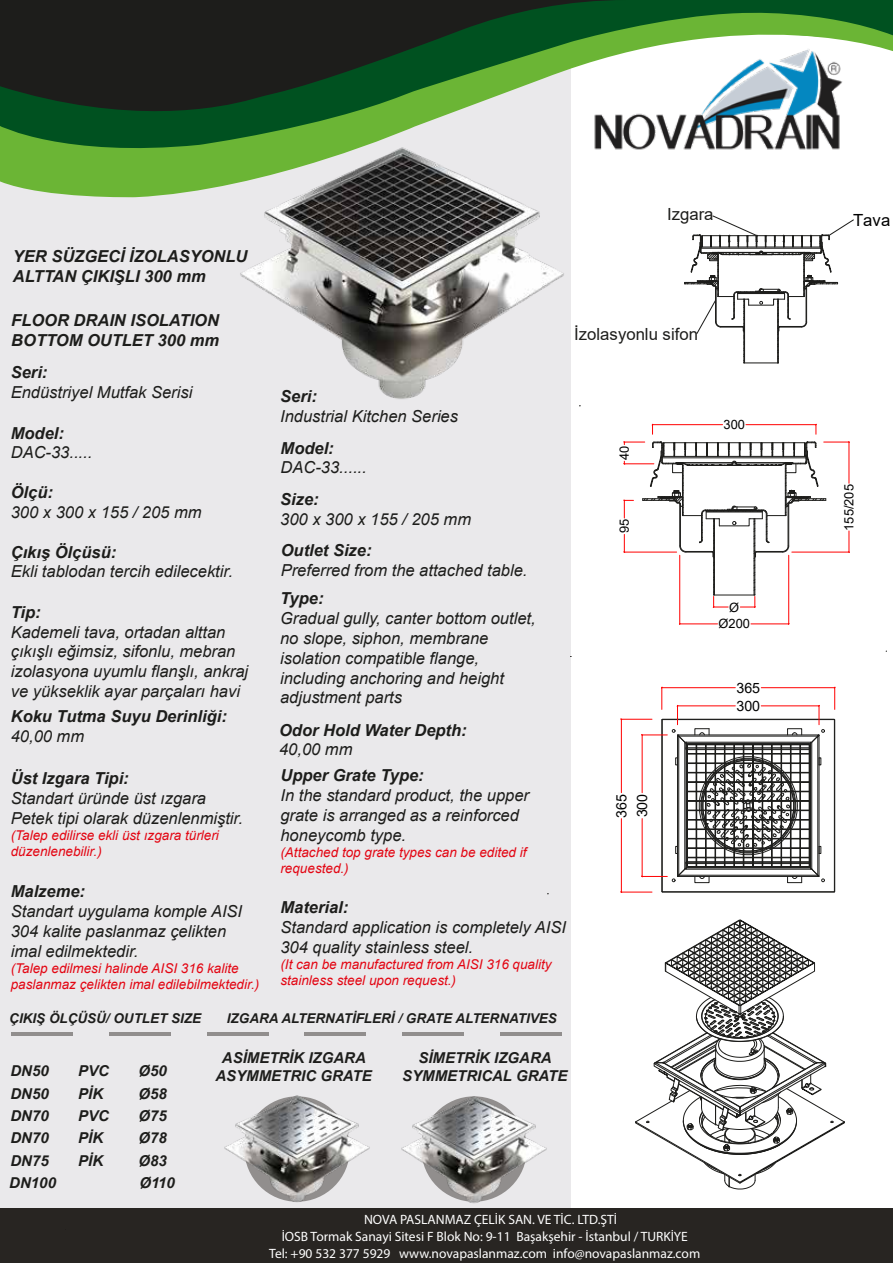
<style>
.page{position:relative;width:893px;height:1263px;background:#fff}
.page>*{position:absolute;margin:0;border:0;box-sizing:border-box;transform-origin:0 0}
.t1{font:16.8px "Arial";color:#1d1d1b}
.t2{font:16.8px "Arial";color:#000}
.t3{font:italic 16.5px/19.8px "Arial";color:#1d1d1b}
.t4{font:italic 700 16.5px/19.8px "Arial";color:#1d1d1b}
.t5{font:italic 700 15px/22.4px "Arial";color:#1d1d1b;text-align:justify}
.t6{font:14.25px/20.7px "Arial";color:#000}
.t7{font:italic 13.5px/16.2px "Arial";color:#e30613}
.t8{font:13.5px "Myriad Pro";color:#fff}
.t9{font:italic 700 13.5px "Arial";color:#1d1d1b}
.t10{font:12.9px "Arial";color:#000}
</style>
<div class="page">
<div style="left:0;top:0;width:571px;height:1263px;background:#eae9eb"></div>
<svg style="left:0;top:0;width:893px;height:198px"></svg>
<div style="left:0;top:1208px;width:893px;height:55px;background:#282522"></div>
<hr style="left:11px;top:1033px;width:62px;height:3px;background:#918e8d">
<hr style="left:109px;top:1033px;width:62px;height:3px;background:#918e8d">
<hr style="left:207px;top:1033px;width:62px;height:3px;background:#918e8d">
<hr style="left:304px;top:1033px;width:62px;height:3px;background:#918e8d">
<hr style="left:402px;top:1033px;width:62px;height:3px;background:#918e8d">
<hr style="left:500px;top:1033px;width:62px;height:3px;background:#918e8d">
<svg style="left:684px;top:215px;width:170px;height:149px"></svg>
<hr style="left:652px;top:424px;width:70px;height:1px;background:#f00">
<hr style="left:746px;top:424px;width:70px;height:1px;background:#f00">
<svg style="left:651px;top:423px;width:3px;height:11px"></svg>
<svg style="left:814px;top:423px;width:3px;height:11px"></svg>
<hr style="left:679px;top:555px;width:1px;height:69px;background:#f00">
<hr style="left:788px;top:555px;width:1px;height:69px;background:#f00">
<hr style="left:680px;top:623px;width:37px;height:1px;background:#f00">
<hr style="left:751px;top:623px;width:38px;height:1px;background:#f00">
<svg style="left:623px;top:441px;width:227px;height:167px"></svg>
<div style="left:661px;top:719px;width:2px;height:173px;border:1px solid #1d1d1b"></div>
<div style="left:834px;top:719px;width:1px;height:173px;border:1px solid #1d1d1b"></div>
<div style="left:662px;top:891px;width:173px;height:1px;border:1px solid #1d1d1b"></div>
<div style="left:662px;top:719px;width:173px;height:1px;border:1px solid #1d1d1b"></div>
<hr style="left:621px;top:892px;width:31px;height:1px;background:#f00">
<hr style="left:621px;top:719px;width:31px;height:1px;background:#f00">
<hr style="left:621px;top:819px;width:1px;height:73px;background:#f00">
<hr style="left:621px;top:719px;width:1px;height:74px;background:#f00">
<hr style="left:761px;top:687px;width:74px;height:1px;background:#f00">
<svg style="left:640px;top:686px;width:185px;height:197px"></svg>
<svg style="left:833px;top:686px;width:3px;height:23px"></svg>
<svg style="left:635px;top:919px;width:210px;height:271px"></svg>
<img style="left:588px;top:36px;width:267px;height:122px">
<img style="left:401px;top:1096px;width:146px;height:108px">
<img style="left:224px;top:1095px;width:146px;height:108px">
<img style="left:170px;top:116px;width:465px;height:372px">
<p class="t4" style="left:13px;top:247px;width:236px">YER SÜZGECİ İZOLASYONLU<br>ALTTAN ÇIKIŞLI 300 mm</p>
<p class="t1" style="left:667px;top:203px;width:48px">Izgara</p>
<p class="t4" style="left:11px;top:311px;width:209px">FLOOR DRAIN ISOLATION<br>BOTTOM OUTLET 300 mm</p>
<p class="t4" style="left:11px;top:363px;width:38px">Seri:</p>
<p class="t3" style="left:11px;top:382px;width:183px">Endüstriyel Mutfak Serisi</p>
<p class="t4" style="left:11px;top:423px;width:55px">Model:</p>
<p class="t3" style="left:11px;top:443px;width:83px">DAC-33.....</p>
<p class="t4" style="left:11px;top:483px;width:44px">Ölçü:</p>
<p class="t3" style="left:11px;top:503px;width:192px">300 x 300 x 155 / 205 mm</p>
<p class="t4" style="left:11px;top:542px;width:107px">Çıkış Ölçüsü:</p>
<p class="t3" style="left:11px;top:562px;width:224px">Ekli tablodan tercih edilecektir.</p>
<p class="t4" style="left:11px;top:603px;width:31px">Tip:</p>
<p class="t3" style="left:11px;top:622px;width:239px">Kademeli tava, ortadan alttan çıkışlı eğimsiz, sifonlu, mebran izolasyona uyumlu flanşlı, ankraj ve yükseklik ayar parçaları havi</p>
<p class="t4" style="left:11px;top:707px;width:218px">Koku Tutma Suyu Derinliği:</p>
<p class="t3" style="left:11px;top:726px;width:75px">40,00 mm</p>
<p class="t4" style="left:11px;top:769px;width:119px">Üst Izgara Tipi:</p>
<p class="t3" style="left:11px;top:789px;width:234px">Standart üründe üst ızgara<br>Petek tipi olarak düzenlenmiştir.</p>
<p class="t7" style="left:11px;top:827px;width:210px">(Talep edilirse ekli üst ızgara türleri düzenlenebilir.)</p>
<p class="t4" style="left:11px;top:882px;width:76px">Malzeme:</p>
<p class="t3" style="left:11px;top:901px;width:233px">Standart uygulama komple AISI<br>304 kalite paslanmaz çelikten imal edilmektedir.</p>
<p class="t7" style="left:11px;top:960px;width:250px">(Talep edilmesi halinde AISI 316 kalite paslanmaz çelikten imal edilebilmektedir.)</p>
<p class="t4" style="left:280px;top:387px;width:38px">Seri:</p>
<p class="t3" style="left:280px;top:406px;width:179px">Industrial Kitchen Series</p>
<p class="t4" style="left:281px;top:438px;width:55px">Model:</p>
<p class="t3" style="left:281px;top:458px;width:88px">DAC-33......</p>
<p class="t4" style="left:280px;top:490px;width:40px">Size:</p>
<p class="t3" style="left:280px;top:510px;width:192px">300 x 300 x 155 / 205 mm</p>
<p class="t4" style="left:281px;top:541px;width:92px">Outlet Size:</p>
<p class="t3" style="left:281px;top:560px;width:248px">Preferred from the attached table.</p>
<p class="t4" style="left:280px;top:589px;width:45px">Type:</p>
<p class="t3" style="left:280px;top:609px;width:257px">Gradual gully, canter bottom outlet, no slope, siphon, membrane isolation compatible flange, including anchoring and height adjustment parts</p>
<p class="t4" style="left:279px;top:720px;width:189px">Odor Hold Water Depth:</p>
<p class="t3" style="left:279px;top:740px;width:75px">40,00 mm</p>
<p class="t4" style="left:280px;top:766px;width:145px">Upper Grate Type:</p>
<p class="t3" style="left:280px;top:786px;width:250px">In the standard product, the upper grate is arranged as a reinforced honeycomb type.</p>
<p class="t7" style="left:280px;top:844px;width:248px">(Attached top grate types can be edited if requested.)</p>
<p class="t4" style="left:280px;top:898px;width:69px">Material:</p>
<p class="t3" style="left:280px;top:917px;width:287px">Standard application is completely AISI<br>304 quality stainless steel.</p>
<p class="t7" style="left:280px;top:956px;width:273px">(It can be manufactured from AISI 316 quality stainless steel upon request.)</p>
<p class="t9" style="left:9px;top:1009px;width:193px">ÇIKIŞ ÖLÇÜSÜ/ OUTLET SIZE</p>
<p class="t9" style="left:227px;top:1009px;width:331px">IZGARA ALTERNATİFLERİ / GRATE ALTERNATIVES</p>
<p class="t1" style="left:574px;top:323px;width:125px">İzolasyonlu sifon</p>
<p class="t10" style="left:615px;top:460px;width:16px;rotate:-90deg">40</p>
<p class="t10" style="left:615px;top:533px;width:16px;rotate:-90deg">95</p>
<p class="t6" style="left:611px;top:817px;width:25px;rotate:-90deg">365<br>300</p>
<p class="t10" style="left:723px;top:416px;width:23px">300</p>
<p class="t10" style="left:729px;top:598px;width:12px">Ø</p>
<p class="t10" style="left:718px;top:615px;width:33px">Ø200</p>
<p class="t6" style="left:736px;top:677px;width:25px">365</p>
<p class="t6" style="left:736px;top:695px;width:25px">300</p>
<p class="t5" style="left:215px;top:1049px;width:158px;line-height:18px;text-align:center">ASİMETRİK IZGARA<br>ASYMMETRIC GRATE</p>
<p class="t5" style="left:418px;top:1047px;width:135px">SİMETRİK IZGARA</p>
<p class="t5" style="left:78px;top:1060px;width:32px;text-align:left">PVC<br>PİK<br>PVC<br>PİK<br>PİK</p>
<p class="t5" style="left:139px;top:1060px;width:30px">Ø50<br>Ø58<br>Ø75<br>Ø78<br>Ø83</p>
<p class="t5" style="left:10px;top:1060px;width:40px">DN50</p>
<p class="t5" style="left:402px;top:1065px;width:167px">SYMMETRICAL GRATE</p>
<p class="t5" style="left:10px;top:1083px;width:40px">DN50<br>DN70<br>DN70<br>DN75</p>
<p class="t5" style="left:9px;top:1172px;width:48px">DN100</p>
<p class="t5" style="left:139px;top:1172px;width:37px">Ø110</p>
<p class="t8" style="left:364px;top:1211px;width:255px">NOVA PASLANMAZ ÇELİK SAN. VE TİC. LTD.ŞTİ</p>
<p class="t8" style="left:282px;top:1228px;width:408px">İOSB Tormak Sanayi Sitesi F Blok No: 9-11 Başakşehir - İstanbul / TURKİYE</p>
<p class="t8" style="left:269px;top:1245px;width:433px">Tel: +90 532 377 5929 www.novapaslanmaz.com info@novapaslanmaz.com</p>
<p class="t2" style="left:853px;top:208px;width:39px">Tava</p>
<p class="t10" style="left:840px;top:531px;width:48px;rotate:-90deg">155/205</p>
</div>
